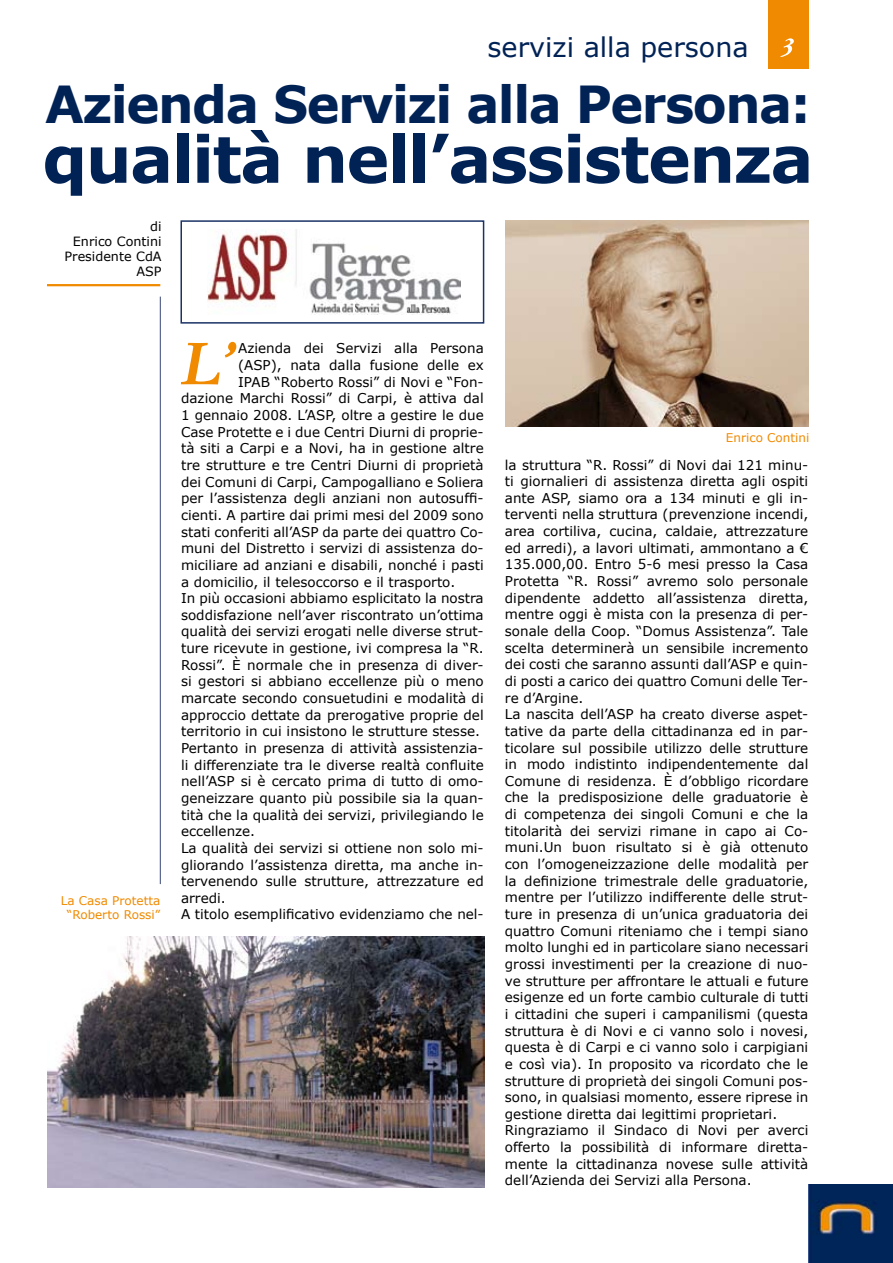
<style>
.page{position:relative;width:893px;height:1263px;background:#fff}
.page>*{position:absolute;margin:0;border:0;box-sizing:border-box;transform-origin:0 0}
.t1{font:italic 700 66px "Garamond";color:#f08a00}
.t2{font:700 64.5px "Verdana";letter-spacing:-.025em;color:#025}
.t3{font:700 51px "Verdana";letter-spacing:-.03em;color:#025}
.t4{font:27px "Verdana";color:#025}
.t5{font:13.5px/16.6px "Verdana";color:#000}
.t6{font:12.75px/15px "Verdana";color:#000;text-align:right}
.t7{font:12px/14.4px "Verdana";color:#f08a00;text-align:center}
</style>
<div class="page">
<img style="left:808px;top:1185px;width:85px;height:78px">
<div style="left:768px;top:0;width:41px;height:68px;background:#f08a00"></div>
<div style="left:180px;top:220px;width:304px;height:104px;border:2px solid #1a3264"></div>
<svg style="left:780px;top:38px;width:14px;height:19px"></svg>
<hr style="left:160px;top:297px;width:1px;height:587px;background:#374676">
<hr style="left:47px;top:284px;width:113px;height:2px;background:#f08a00">
<img style="left:207px;top:229px;width:253px;height:85px">
<img style="left:48px;top:937px;width:436px;height:251px">
<img style="left:505px;top:221px;width:303px;height:206px">
<h3 class="t4" style="left:487px;top:30px;width:263px">servizi alla persona</h3>
<h3 class="t3" style="left:45px;top:72px;width:767px">Azienda Servizi alla Persona:</h3>
<h2 class="t2" style="left:42px;top:118px;width:773px">qualità nell’assistenza</h2>
<p class="t6" style="left:65px;top:218px;width:99px">di<br>Enrico Contini<br>Presidente CdA<br>ASP</p>
<p class="t7" style="left:61px;top:893px;width:101px">La Casa Protetta “Roberto Rossi”</p>
<h1 class="t1" style="left:180px;top:317px;width:57px">L’</h1>
<p class="t5" style="left:238px;top:340px;width:247px">Azienda dei Servizi alla Persona</p>
<p class="t5" style="left:238px;top:356px;width:247px">(ASP), nata dalla fusione delle ex</p>
<p class="t5" style="left:238px;top:373px;width:247px">IPAB “Roberto Rossi” di Novi e “Fon-</p>
<p class="t5" style="left:181px;top:390px;width:304px">dazione Marchi Rossi” di Carpi, è attiva dal</p>
<p class="t5" style="left:181px;top:406px;width:304px">1 gennaio 2008. L’ASP, oltre a gestire le due</p>
<p class="t5" style="left:181px;top:423px;width:304px">Case Protette e i due Centri Diurni di proprie-</p>
<p class="t5" style="left:181px;top:440px;width:304px">tà siti a Carpi e a Novi, ha in gestione altre</p>
<p class="t5" style="left:181px;top:456px;width:304px">tre strutture e tre Centri Diurni di proprietà</p>
<p class="t5" style="left:181px;top:473px;width:304px">dei Comuni di Carpi, Campogalliano e Soliera</p>
<p class="t5" style="left:181px;top:490px;width:304px">per l’assistenza degli anziani non autosuffi-</p>
<p class="t5" style="left:181px;top:506px;width:304px">cienti. A partire dai primi mesi del 2009 sono</p>
<p class="t5" style="left:181px;top:523px;width:304px">stati conferiti all’ASP da parte dei quattro Co-</p>
<p class="t5" style="left:181px;top:539px;width:304px">muni del Distretto i servizi di assistenza do-</p>
<p class="t5" style="left:181px;top:556px;width:304px">miciliare ad anziani e disabili, nonché i pasti</p>
<p class="t5" style="left:181px;top:573px;width:276px">a domicilio, il telesoccorso e il trasporto.</p>
<p class="t5" style="left:181px;top:589px;width:304px">In più occasioni abbiamo esplicitato la nostra</p>
<p class="t5" style="left:181px;top:606px;width:304px">soddisfazione nell’aver riscontrato un’ottima</p>
<p class="t5" style="left:181px;top:623px;width:304px">qualità dei servizi erogati nelle diverse strut-</p>
<p class="t5" style="left:181px;top:639px;width:304px">ture ricevute in gestione, ivi compresa la “R.</p>
<p class="t5" style="left:181px;top:656px;width:304px">Rossi”. È normale che in presenza di diver-</p>
<p class="t5" style="left:181px;top:673px;width:304px">si gestori si abbiano eccellenze più o meno</p>
<p class="t5" style="left:181px;top:689px;width:304px">marcate secondo consuetudini e modalità di</p>
<p class="t5" style="left:181px;top:706px;width:304px">approccio dettate da prerogative proprie del</p>
<p class="t5" style="left:181px;top:723px;width:300px">territorio in cui insistono le strutture stesse.</p>
<p class="t5" style="left:181px;top:739px;width:304px">Pertanto in presenza di attività assistenzia-</p>
<p class="t5" style="left:181px;top:756px;width:304px">li differenziate tra le diverse realtà confluite</p>
<p class="t5" style="left:181px;top:773px;width:304px">nell’ASP si è cercato prima di tutto di omo-</p>
<p class="t5" style="left:181px;top:789px;width:304px">geneizzare quanto più possibile sia la quan-</p>
<p class="t5" style="left:181px;top:806px;width:304px">tità che la qualità dei servizi, privilegiando le</p>
<p class="t5" style="left:181px;top:822px;width:76px">eccellenze.</p>
<p class="t5" style="left:181px;top:839px;width:304px">La qualità dei servizi si ottiene non solo mi-</p>
<p class="t5" style="left:181px;top:856px;width:304px">gliorando l’assistenza diretta, ma anche in-</p>
<p class="t5" style="left:181px;top:872px;width:304px">tervenendo sulle strutture, attrezzature ed</p>
<p class="t5" style="left:181px;top:889px;width:46px">arredi.</p>
<p class="t5" style="left:181px;top:906px;width:304px">A titolo esemplificativo evidenziamo che nel-</p>
<p class="t7" style="left:726px;top:430px;width:85px">Enrico Contini</p>
<p class="t5" style="left:505px;top:456px;width:305px">la struttura “R. Rossi” di Novi dai 121 minu&shy;ti giornalieri di assistenza diretta agli ospiti ante ASP, siamo ora a 134 minuti e gli in&shy;terventi nella struttura (prevenzione incendi, area cortiliva, cucina, caldaie, attrezzature ed arredi), a lavori ultimati, ammontano a € 135.000,00. Entro 5-6 mesi presso la Casa Protetta “R. Rossi” avremo solo personale dipendente addetto all’assistenza diretta, mentre oggi è mista con la presenza di per&shy;sonale della Coop. “Domus Assistenza”. Tale scelta determinerà un sensibile incremento dei costi che saranno assunti dall’ASP e quin&shy;di posti a carico dei quattro Comuni delle Ter&shy;re d’Argine.<br>La nascita dell’ASP ha creato diverse aspet&shy;tative da parte della cittadinanza ed in par&shy;ticolare sul possibile utilizzo delle strutture in modo indistinto indipendentemente dal Comune di residenza. È d’obbligo ricordare che la predisposizione delle graduatorie è di competenza dei singoli Comuni e che la titolarità dei servizi rimane in capo ai Co&shy;muni.Un buon risultato si è già ottenuto con l’omogeneizzazione delle modalità per la definizione trimestrale delle graduatorie, mentre per l’utilizzo indifferente delle strut&shy;ture in presenza di un’unica graduatoria dei quattro Comuni riteniamo che i tempi siano molto lunghi ed in particolare siano necessari grossi investimenti per la creazione di nuo&shy;ve strutture per affrontare le attuali e future esigenze ed un forte cambio culturale di tutti i cittadini che superi i campanilismi (questa struttura è di Novi e ci vanno solo i novesi, questa è di Carpi e ci vanno solo i carpigiani e così via). In proposito va ricordato che le strutture di proprietà dei singoli Comuni pos&shy;sono, in qualsiasi momento, essere riprese in gestione diretta dai legittimi proprietari.<br>Ringraziamo il Sindaco di Novi per averci offerto la possibilità di informare diretta&shy;mente la cittadinanza novese sulle attività dell’Azienda dei Servizi alla Persona.</p>
</div>
